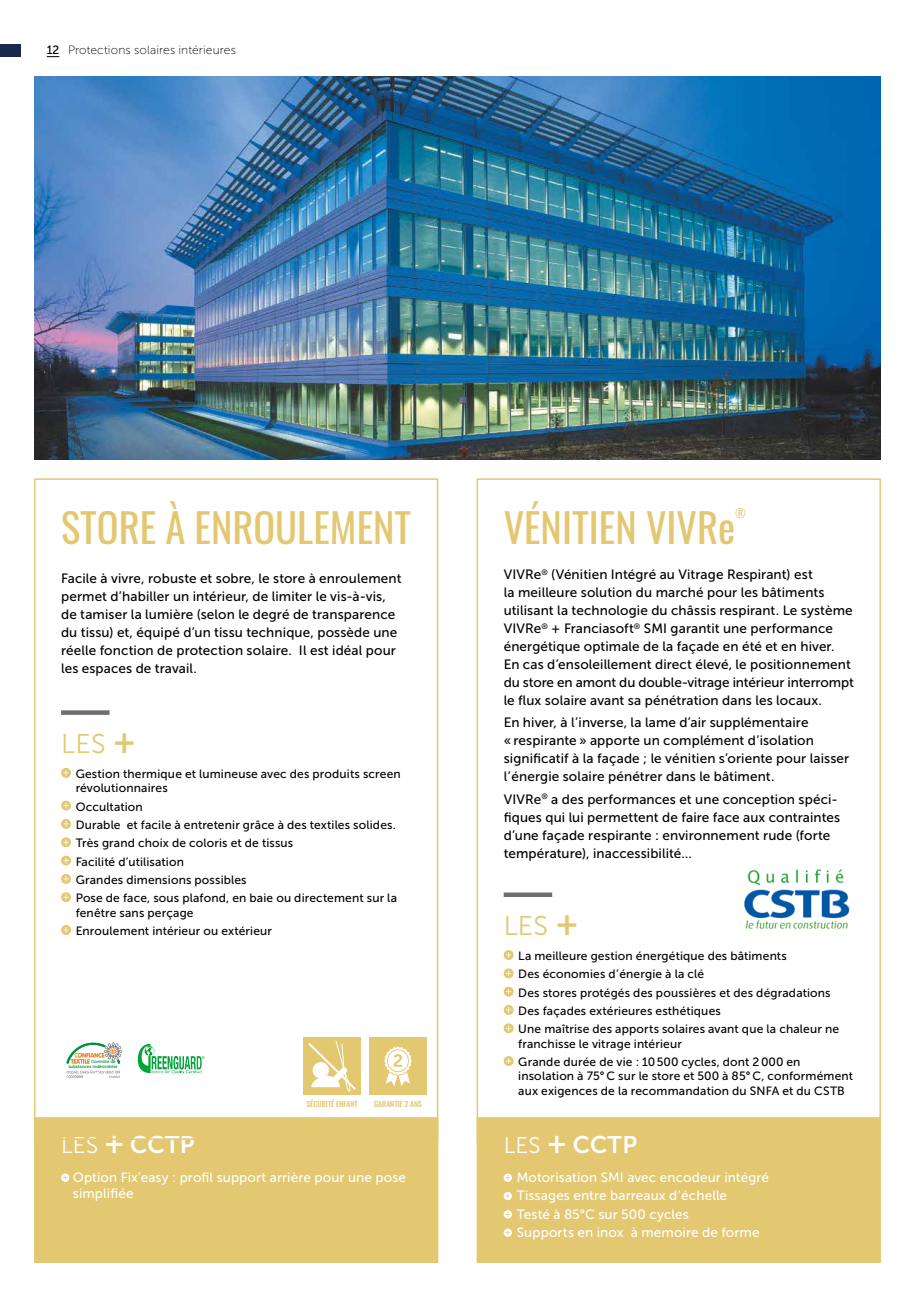
<style>
.page{position:relative;width:915px;height:1297px;background:#fff}
.page>*{position:absolute;margin:0;border:0;box-sizing:border-box;transform-origin:0 0}
.t1{font:40.5px "Oswald";color:#e3c771}
.t2{font:27px "Museo Sans 300";letter-spacing:.01em;color:#e3c771}
.t3{font:24px "Museo Sans 700";letter-spacing:.01em;color:#fff}
.t4{font:13.5px/18px "Museo Sans 500";letter-spacing:.01em;color:#000}
.t5{font:13.5px/18.3px "Museo Sans 500";letter-spacing:.01em;color:#fff}
.t6{font:12.3px "Oswald";color:#e3c771}
.t7{font:12px/18.3px "Museo Sans 500";letter-spacing:.015em;color:#000}
.t8{font:12px "Museo Sans 100";letter-spacing:.01em;color:#000}
.t9{font:500 7.5px "Oswald";color:#e3c771}
.t10{font:500 4.35px/4.8px "Gotham Rounded";letter-spacing:-.02em;color:#009340}
.s1{font-family:"Museo Sans 500"}
.s2{font-family:"Museo Sans 700";font-size:34.5px}
.s3{font-family:"Museo Sans 300";font-size:22.5px}
.s4{font-size:30px}
</style>
<div class="page">
<div style="left:503px;top:892px;width:49px;height:5px;background:#706f6f"></div>
<svg style="left:503px;top:950px;width:10px;height:10px"></svg>
<svg style="left:506px;top:952px;width:5px;height:6px"></svg>
<svg style="left:503px;top:968px;width:10px;height:10px"></svg>
<svg style="left:506px;top:970px;width:5px;height:6px"></svg>
<svg style="left:503px;top:987px;width:10px;height:10px"></svg>
<svg style="left:506px;top:989px;width:5px;height:5px"></svg>
<svg style="left:503px;top:1005px;width:10px;height:10px"></svg>
<svg style="left:506px;top:1007px;width:5px;height:6px"></svg>
<svg style="left:503px;top:1023px;width:10px;height:10px"></svg>
<svg style="left:506px;top:1025px;width:5px;height:6px"></svg>
<svg style="left:503px;top:1056px;width:10px;height:10px"></svg>
<svg style="left:506px;top:1058px;width:5px;height:6px"></svg>
<div style="left:477px;top:1118px;width:402px;height:144px;background:#e3c771"></div>
<svg style="left:503px;top:1173px;width:8px;height:9px"></svg>
<svg style="left:505px;top:1175px;width:5px;height:5px"></svg>
<svg style="left:503px;top:1192px;width:8px;height:8px"></svg>
<svg style="left:505px;top:1194px;width:5px;height:4px"></svg>
<svg style="left:503px;top:1210px;width:8px;height:8px"></svg>
<svg style="left:505px;top:1212px;width:5px;height:5px"></svg>
<svg style="left:503px;top:1228px;width:8px;height:9px"></svg>
<svg style="left:505px;top:1230px;width:5px;height:5px"></svg>
<div style="left:476px;top:1117px;width:404px;height:146px;border:2px solid #e3c771"></div>
<div style="left:35px;top:1118px;width:402px;height:144px;background:#e3c771"></div>
<svg style="left:61px;top:1173px;width:8px;height:9px"></svg>
<svg style="left:63px;top:1175px;width:4px;height:5px"></svg>
<div style="left:34px;top:1117px;width:404px;height:146px;border:2px solid #e3c771"></div>
<div style="left:61px;top:710px;width:48px;height:5px;background:#706f6f"></div>
<div style="left:61px;top:768px;width:10px;height:10px;background:#e3c771;border-radius:50%"></div>
<svg style="left:63px;top:770px;width:6px;height:6px"></svg>
<svg style="left:61px;top:801px;width:10px;height:9px"></svg>
<svg style="left:63px;top:803px;width:6px;height:5px"></svg>
<div style="left:61px;top:819px;width:10px;height:10px;background:#e3c771;border-radius:50%"></div>
<svg style="left:63px;top:821px;width:6px;height:6px"></svg>
<div style="left:61px;top:837px;width:10px;height:10px;background:#e3c771;border-radius:50%"></div>
<svg style="left:63px;top:839px;width:6px;height:6px"></svg>
<svg style="left:61px;top:856px;width:10px;height:9px"></svg>
<svg style="left:63px;top:858px;width:6px;height:5px"></svg>
<div style="left:61px;top:874px;width:10px;height:10px;background:#e3c771;border-radius:50%"></div>
<svg style="left:63px;top:876px;width:6px;height:6px"></svg>
<div style="left:61px;top:892px;width:10px;height:10px;background:#e3c771;border-radius:50%"></div>
<svg style="left:63px;top:894px;width:6px;height:6px"></svg>
<div style="left:61px;top:925px;width:10px;height:10px;background:#e3c771;border-radius:50%"></div>
<svg style="left:63px;top:927px;width:6px;height:6px"></svg>
<div style="left:34px;top:478px;width:404px;height:662px;border:2px solid #e3c771"></div>
<div style="left:369px;top:1038px;width:57px;height:57px;background:#e3c771"></div>
<svg style="left:384px;top:1046px;width:27px;height:40px"></svg>
<div style="left:303px;top:1038px;width:57px;height:57px;background:#e3c771"></div>
<svg style="left:308px;top:1041px;width:48px;height:51px"></svg>
<div style="left:312px;top:1062px;width:17px;height:16px;background:#fff;border-radius:50%"></div>
<img style="left:34px;top:77px;width:845px;height:382px">
<img style="left:744px;top:869px;width:106px;height:60px">
<svg style="left:138px;top:1044px;width:67px;height:30px"></svg>
<svg style="left:66px;top:1042px;width:56px;height:22px"></svg>
<svg style="left:66px;top:1070px;width:54px;height:8px"></svg>
<div style="left:0;top:45px;width:21px;height:12px;background:#1a2a4f"></div>
<svg style="left:47px;top:56px;width:12px;height:1px"></svg>
<p class="t8" style="left:47px;top:43px;width:190px"><span class="s1">12</span> Protections solaires intérieures</p>
<h1 class="t1" style="left:61px;top:492px;width:351px">STORE À ENROULEMENT</h1>
<p class="t4" style="left:61px;top:570px;width:342px">Facile à vivre, robuste et sobre, le store à enroulement permet d’habiller un intérieur, de limiter le vis-à-vis, de tamiser la lumière (selon le degré de transparence du tissu) et, équipé d’un tissu technique, possède une réelle fonction de protection solaire. Il est idéal pour les espaces de travail.</p>
<h2 class="t2" style="left:61px;top:729px;width:76px">LES <span class="s2">+</span></h2>
<p class="t7" style="left:76px;top:766px;width:326px;line-height:14.4px">Gestion thermique et lumineuse avec des produits screen révolutionnaires</p>
<p class="t7" style="left:76px;top:797px;width:323px">Occultation<br>Durable et facile à entretenir grâce à des textiles solides.<br>Très grand choix de coloris et de tissus<br>Facilité d’utilisation<br>Grandes dimensions possibles<br>Pose de face, sous plafond, en baie ou directement sur la</p>
<p class="t7" style="left:76px;top:903px;width:198px">fenêtre sans perçage<br>Enroulement intérieur ou extérieur</p>
<p class="t10" style="left:68px;top:1059px;width:51px;text-indent:23px">Contrôle de substances indésirables</p>
<p class="t9" style="left:306px;top:1098px;width:53px">SÉCURITÉ ENFANT</p>
<p class="t9" style="left:374px;top:1098px;width:49px">GARANTIE 2 ANS</p>
<h3 class="t3" style="left:61px;top:1131px;width:135px"><span class="s3">LES</span> <span class="s4">+</span> CCTP</h3>
<p class="t5" style="left:73px;top:1169px;width:334px;line-height:16.2px">Option Fix’easy : profil support arrière pour une pose simplifiée</p>
<h1 class="t1" style="left:503px;top:492px;width:233px">VÉNITIEN VIVRe</h1>
<p class="t6" style="left:735px;top:502px;width:12px">®</p>
<p class="t4" style="left:503px;top:566px;width:351px">VIVRe<sup>®</sup> (Vénitien Intégré au Vitrage Respirant) est<br>la meilleure solution du marché pour les bâtiments utilisant la technologie du châssis respirant. Le système VIVRe<sup>®</sup> + Franciasoft<sup>®</sup> SMI garantit une performance énergétique optimale de la façade en été et en hiver.<br>En cas d’ensoleillement direct élevé, le positionnement du store en amont du double-vitrage intérieur interrompt le flux solaire avant sa pénétration dans les locaux.</p>
<p class="t4" style="left:503px;top:714px;width:347px">En hiver, à l’inverse, la lame d’air supplémentaire<br>« respirante » apporte un complément d’isolation significatif à la façade ; le vénitien s’oriente pour laisser l’énergie solaire pénétrer dans le bâtiment.</p>
<p class="t4" style="left:503px;top:790px;width:338px">VIVRe<sup>®</sup> a des performances et une conception spéci&shy;fiques qui lui permettent de faire face aux contraintes d’une façade respirante : environnement rude (forte température), inaccessibilité…</p>
<h2 class="t2" style="left:503px;top:911px;width:76px">LES <span class="s2">+</span></h2>
<p class="t7" style="left:518px;top:947px;width:322px">La meilleure gestion énergétique des bâtiments<br>Des économies d’énergie à la clé<br>Des stores protégés des poussières et des dégradations Des façades extérieures esthétiques<br>Une maîtrise des apports solaires avant que la chaleur ne</p>
<p class="t7" style="left:518px;top:1034px;width:284px">franchisse le vitrage intérieur<br>Grande durée de vie : 10500 cycles, dont 2000 en</p>
<p class="t7" style="left:518px;top:1069px;width:336px;line-height:14.4px">insolation à 75° C sur le store et 500 à 85° C, conformément aux exigences de la recommandation du SNFA et du CSTB</p>
<h3 class="t3" style="left:503px;top:1131px;width:135px"><span class="s3">LES</span> <span class="s4">+</span> CCTP</h3>
<p class="t5" style="left:516px;top:1168px;width:254px">Motorisation SMI avec encodeur intégré Tissages entre barreaux d’échelle<br>Testé à 85°C sur 500 cycles<br>Supports en inox à memoire de forme</p>
</div>
